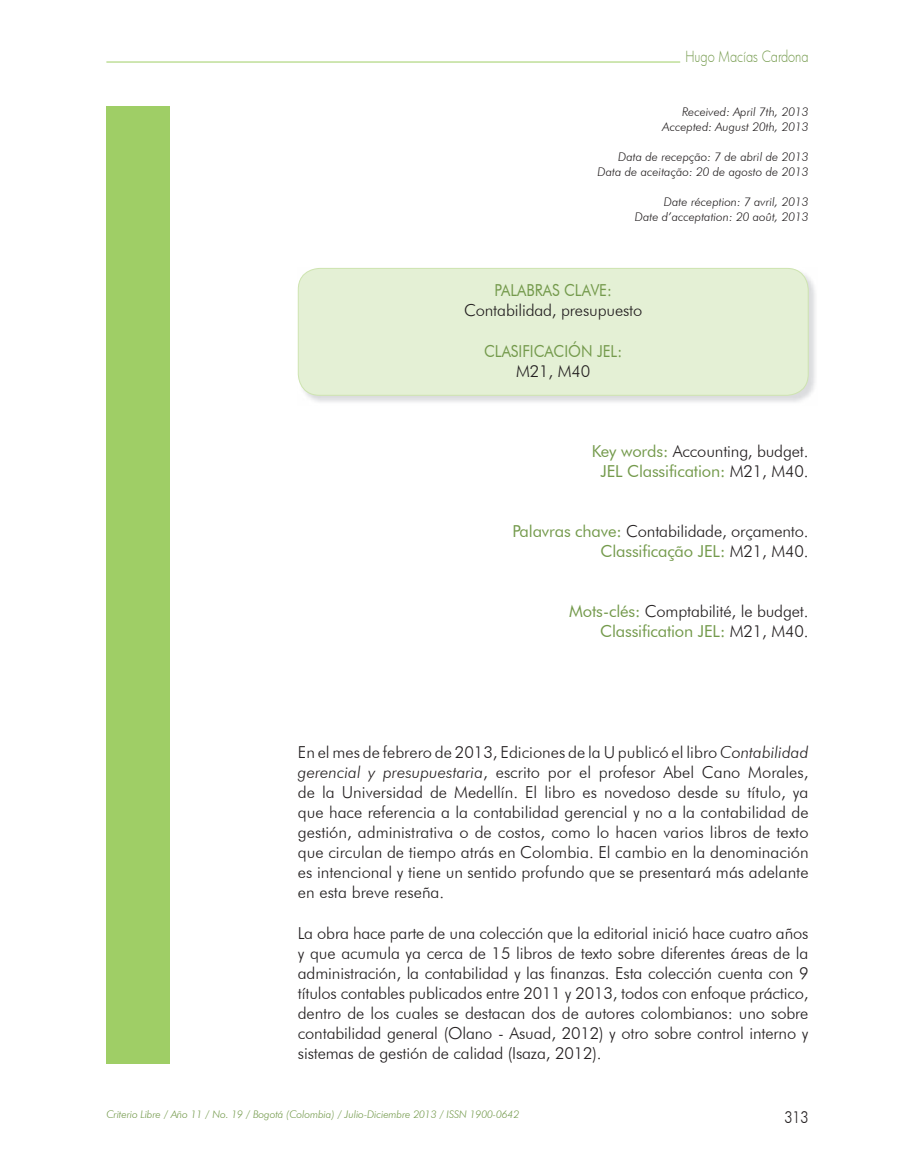
<style>
.page{position:relative;width:915px;height:1170px;background:#fff}
.page>*{position:absolute;margin:0;border:0;box-sizing:border-box;transform-origin:0 0}
.t1{font:300 16.5px/20.1px "Futura BT";letter-spacing:-.01em;color:#231f20;text-align:right}
.t2{font:16.5px/20.1px "Futura BT";color:#749a4c;text-align:center}
.t3{font:16.5px "Futura BT";color:#749a4c;scale:.9 1}
.t4{font:300 16.5px "Futura BT";letter-spacing:-.01em;color:#231f20;scale:.85 1}
.t5{font:300 15px "Futura";letter-spacing:-.005em;color:#749a4c;scale:.85 1}
.t6{font:italic 300 12px/15px "Futura BT";color:#231f20;text-align:right}
.t7{font:italic 300 10.5px "Futura BT";letter-spacing:-.01em;color:#749a4c}
.s1{font-weight:300;color:#231f20}
.s2{font-weight:400;color:#749a4c}
.s3{font-style:italic}
</style>
<div class="page">
<div style="left:106px;top:106px;width:64px;height:957px;background:#9fce66"></div>
<hr style="left:106px;top:62px;width:574px;height:1px;background:#9fce66">
<img style="left:297px;top:268px;width:518px;height:134px">
<div style="left:298px;top:268px;width:509px;height:127px;background:#e4f0d5;border-radius:21px"></div>
<div style="left:298px;top:268px;width:510px;height:127px;border:1px solid #cee4b0;border-radius:21px"></div>
<p class="t5" style="left:685px;top:46px;width:146px">Hugo Macías Cardona</p>
<p class="t6" style="left:662px;top:104px;width:147px">Received: April 7th, 2013<br>Accepted: August 20th, 2013</p>
<p class="t6" style="left:597px;top:149px;width:212px">Data de recepção: 7 de abril de 2013<br>Data de aceitação: 20 de agosto de 2013</p>
<p class="t6" style="left:634px;top:194px;width:175px">Date réception: 7 avril, 2013<br>Date d’acceptation: 20 août, 2013</p>
<p class="t3" style="left:494px;top:280px;width:132px">PALABRAS CLAVE:</p>
<p class="t1" style="left:464px;top:300px;width:180px">Contabilidad, presupuesto</p>
<p class="t3" style="left:484px;top:340px;width:155px">CLASIFICACIÓN JEL:</p>
<p class="t1" style="left:516px;top:360px;width:75px">M21, M40</p>
<p class="t2" style="left:591px;top:440px;width:218px">Key words: <span class="s1">Accounting, budget.<br></span>JEL Classification: <span class="s1">M21, M40.</span></p>
<p class="t1" style="left:512px;top:521px;width:297px"><span class="s2">Palavras chave:</span> Contabilidade, orçamento.<br><span class="s2">Classificação JEL:</span> M21, M40.</p>
<p class="t1" style="left:569px;top:601px;width:241px"><span class="s2">Mots-clés:</span> Comptabilité, le budget.<br><span class="s2">Classification JEL:</span> M21, M40.</p>
<p class="t1" style="left:298px;top:742px;width:512px;text-align:justify">En el mes de febrero de 2013, Ediciones de la U publicó el libro <span class="s3">Contabilidad gerencial y presupuestaria</span>, escrito por el profesor Abel Cano Morales, de la Universidad de Medellín. El libro es novedoso desde su título, ya que hace referencia a la contabilidad gerencial y no a la contabilidad de gestión, administrativa o de costos, como lo hacen varios libros de texto que circulan de tiempo atrás en Colombia. El cambio en la denominación es intencional y tiene un sentido profundo que se presentará más adelante en esta breve reseña.</p>
<p class="t1" style="left:298px;top:922px;width:512px;text-align:justify">La obra hace parte de una colección que la editorial inició hace cuatro años y que acumula ya cerca de 15 libros de texto sobre diferentes áreas de la administración, la contabilidad y las finanzas. Esta colección cuenta con 9 títulos contables publicados entre 2011 y 2013, todos con enfoque práctico, dentro de los cuales se destacan dos de autores colombianos: uno sobre contabilidad general (Olano - Asuad, 2012) y otro sobre control interno y sistemas de gestión de calidad (Isaza, 2012).</p>
<p class="t7" style="left:106px;top:1108px;width:414px">Criterio Libre / Año 11 / No. 19 / Bogotá (Colombia) / Julio-Diciembre 2013 / ISSN 1900-0642</p>
<p class="t4" style="left:784px;top:1106px;width:30px">313</p>
</div>
